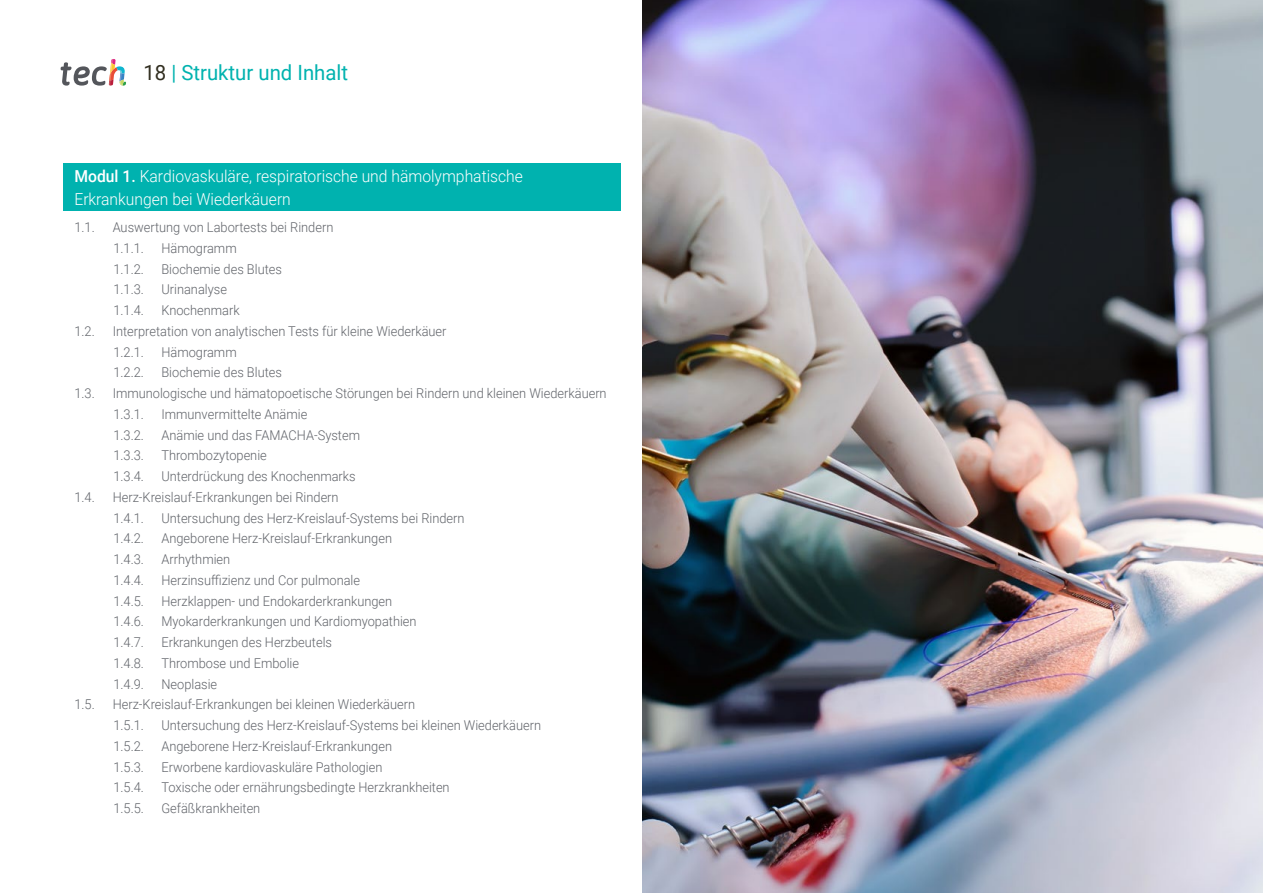
<style>
.page{position:relative;width:1263px;height:893px;background:#fff}
.page>*{position:absolute;margin:0;border:0;box-sizing:border-box;transform-origin:0 0}
.t1{font:21px "Roboto";color:#00b2af}
.t2{font:300 16.5px/22.5px "Roboto";color:#fff;scale:.95 1}
.t3{font:300 13.5px/20.7px "Roboto";color:#61646a;scale:.95 1}
.s1{color:#312e20}
.s2{font-weight:500}
</style>
<div class="page">
<div style="left:63px;top:164px;width:558px;height:47px;background:#00b2af"></div>
<svg style="left:61px;top:59px;width:65px;height:27px"></svg>
<img style="left:642px;top:0;width:621px;height:893px">
<h1 class="t1" style="left:144px;top:57px;width:206px"><span class="s1">18</span> | Struktur und Inhalt</h1>
<p class="t2" style="left:74px;top:165px;width:474px"><span class="s2">Modul 1.</span> Kardiovaskuläre, respiratorische und hämolymphatische<br>Erkrankungen bei Wiederkäuern</p>
<p class="t3" style="left:74px;top:216px;width:23px">1.1.</p>
<p class="t3" style="left:113px;top:216px;width:234px">Auswertung von Labortests bei Rindern<br>1.1.1.</p>
<p class="t3" style="left:161px;top:237px;width:81px">Hämogramm</p>
<p class="t3" style="left:113px;top:258px;width:34px">1.1.2.</p>
<p class="t3" style="left:161px;top:258px;width:128px">Biochemie des Blutes</p>
<p class="t3" style="left:113px;top:279px;width:34px">1.1.3.</p>
<p class="t3" style="left:161px;top:279px;width:70px">Urinanalyse</p>
<p class="t3" style="left:113px;top:299px;width:34px">1.1.4.</p>
<p class="t3" style="left:161px;top:299px;width:84px">Knochenmark</p>
<p class="t3" style="left:74px;top:320px;width:23px">1.2.</p>
<p class="t3" style="left:113px;top:320px;width:353px">Interpretation von analytischen Tests für kleine Wiederkäuer<br>1.2.1.</p>
<p class="t3" style="left:161px;top:341px;width:81px">Hämogramm</p>
<p class="t3" style="left:113px;top:362px;width:34px">1.2.2.</p>
<p class="t3" style="left:161px;top:362px;width:128px">Biochemie des Blutes</p>
<p class="t3" style="left:74px;top:382px;width:23px">1.3.</p>
<p class="t3" style="left:113px;top:382px;width:521px">Immunologische und hämatopoetische Störungen bei Rindern und kleinen Wiederkäuern<br>1.3.1.</p>
<p class="t3" style="left:161px;top:403px;width:155px">Immunvermittelte Anämie</p>
<p class="t3" style="left:113px;top:424px;width:34px">1.3.2.</p>
<p class="t3" style="left:161px;top:424px;width:211px">Anämie und das FAMACHA-System</p>
<p class="t3" style="left:113px;top:445px;width:34px">1.3.3.</p>
<p class="t3" style="left:161px;top:445px;width:112px">Thrombozytopenie</p>
<p class="t3" style="left:113px;top:465px;width:34px">1.3.4.</p>
<p class="t3" style="left:161px;top:465px;width:206px">Unterdrückung des Knochenmarks</p>
<p class="t3" style="left:74px;top:486px;width:23px">1.4.</p>
<p class="t3" style="left:113px;top:486px;width:239px">Herz-Kreislauf-Erkrankungen bei Rindern<br>1.4.1.</p>
<p class="t3" style="left:161px;top:507px;width:321px">Untersuchung des Herz-Kreislauf-Systems bei Rindern</p>
<p class="t3" style="left:113px;top:528px;width:34px">1.4.2.</p>
<p class="t3" style="left:161px;top:528px;width:244px">Angeborene Herz-Kreislauf-Erkrankungen</p>
<p class="t3" style="left:113px;top:548px;width:34px">1.4.3.</p>
<p class="t3" style="left:161px;top:548px;width:74px">Arrhythmien</p>
<p class="t3" style="left:113px;top:569px;width:34px">1.4.4.</p>
<p class="t3" style="left:161px;top:569px;width:211px">Herzinsuffizienz und Cor pulmonale</p>
<p class="t3" style="left:113px;top:590px;width:34px">1.4.5.</p>
<p class="t3" style="left:161px;top:590px;width:244px">Herzklappen- und Endokarderkrankungen</p>
<p class="t3" style="left:113px;top:611px;width:34px">1.4.6.</p>
<p class="t3" style="left:161px;top:611px;width:270px">Myokarderkrankungen und Kardiomyopathien</p>
<p class="t3" style="left:113px;top:631px;width:34px">1.4.7.</p>
<p class="t3" style="left:161px;top:631px;width:181px">Erkrankungen des Herzbeutels</p>
<p class="t3" style="left:113px;top:652px;width:34px">1.4.8.</p>
<p class="t3" style="left:161px;top:652px;width:146px">Thrombose und Embolie</p>
<p class="t3" style="left:113px;top:673px;width:34px">1.4.9.</p>
<p class="t3" style="left:161px;top:673px;width:60px">Neoplasie</p>
<p class="t3" style="left:74px;top:694px;width:23px">1.5.</p>
<p class="t3" style="left:113px;top:694px;width:320px">Herz-Kreislauf-Erkrankungen bei kleinen Wiederkäuern<br>1.5.1.</p>
<p class="t3" style="left:161px;top:714px;width:401px">Untersuchung des Herz-Kreislauf-Systems bei kleinen Wiederkäuern</p>
<p class="t3" style="left:113px;top:735px;width:34px">1.5.2.</p>
<p class="t3" style="left:161px;top:735px;width:244px">Angeborene Herz-Kreislauf-Erkrankungen</p>
<p class="t3" style="left:113px;top:756px;width:34px">1.5.3.</p>
<p class="t3" style="left:161px;top:756px;width:234px">Erworbene kardiovaskuläre Pathologien</p>
<p class="t3" style="left:113px;top:777px;width:34px">1.5.4.</p>
<p class="t3" style="left:161px;top:777px;width:305px">Toxische oder ernährungsbedingte Herzkrankheiten</p>
<p class="t3" style="left:113px;top:797px;width:34px">1.5.5.</p>
<p class="t3" style="left:161px;top:797px;width:106px">Gefäßkrankheiten</p>
</div>
